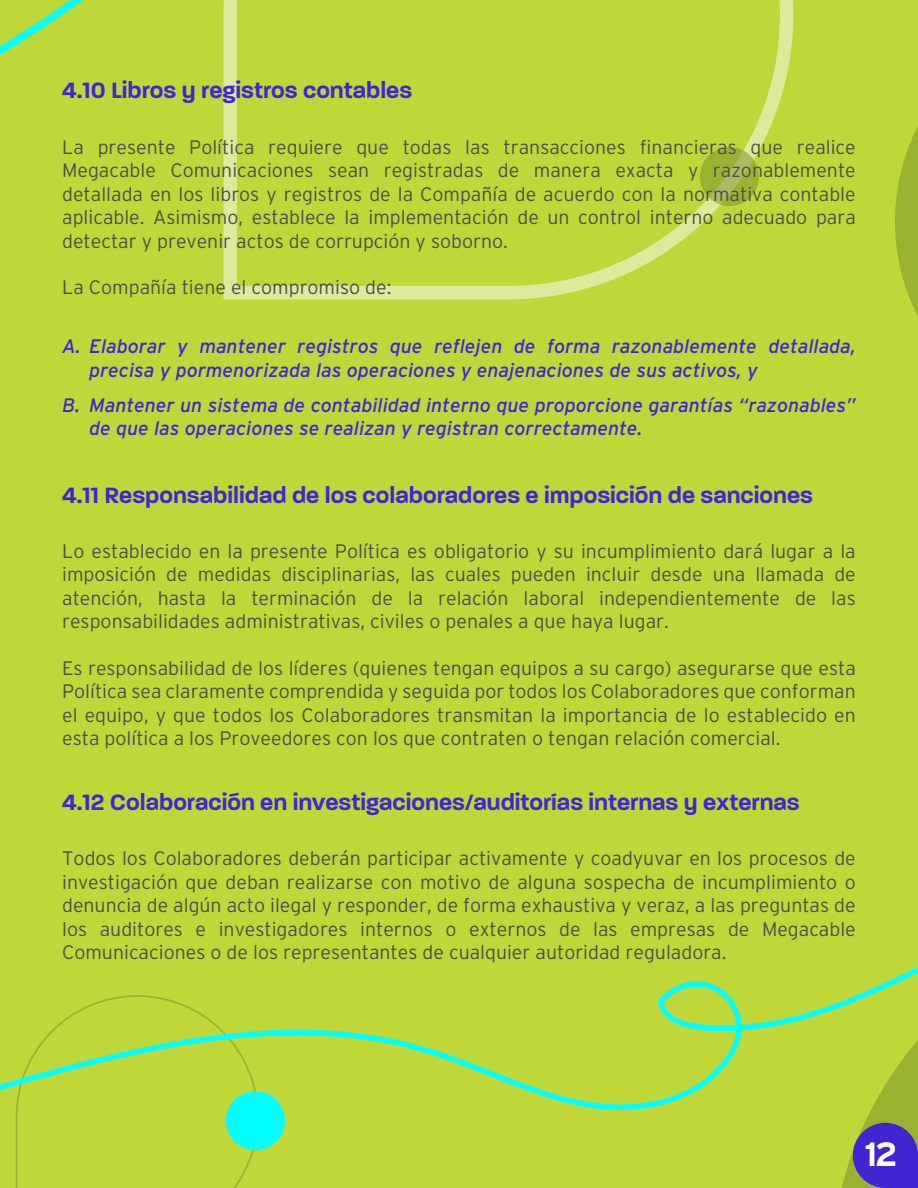
<style>
.page{position:relative;width:918px;height:1188px;background:#bfd739}
.page>*{position:absolute;margin:0;border:0;box-sizing:border-box;transform-origin:0 0}
.t1{font:700 33.6px "Interstate";color:#fff}
.t2{font:600 24px "Paralucent";color:#4224d3}
.t3{font:300 19.5px/23.4px "Interstate";color:#4d4d4d;text-align:justify}
.t4{font:italic 19.5px/23.4px "Interstate";color:#4224d3}
</style>
<div class="page">
<svg style="left:16px;top:1113px;width:243px;height:75px"></svg>
<svg style="left:895px;top:127px;width:23px;height:189px"></svg>
<svg style="left:223px;top:0;width:570px;height:299px"></svg>
<svg style="left:700px;top:147px;width:59px;height:59px;background:#9db540"></svg>
<div style="left:226px;top:1091px;width:59px;height:59px;background:#01ffff;border-radius:50%"></div>
<svg style="left:0;top:0;width:84px;height:55px"></svg>
<svg style="left:0;top:981px;width:830px;height:132px"></svg>
<svg style="left:830px;top:966px;width:88px;height:222px"></svg>
<p class="t2" style="left:62px;top:76px;width:352px">4.10 Libros y registros contables</p>
<p class="t3" style="left:62px;top:135px;width:795px">La presente Política requiere que todas las transacciones financieras que realice Megacable Comunicaciones sean registradas de manera exacta y razonablemente detallada en los libros y registros de la Compañía de acuerdo con la normativa contable aplicable. Asimismo, establece la implementación de un control interno adecuado para detectar y prevenir actos de corrupción y soborno.</p>
<p class="t3" style="left:62px;top:276px;width:331px">La Compañía tiene el compromiso de:</p>
<p class="t4" style="left:89px;top:335px;width:768px;text-indent:-27px">A. Elaborar y mantener registros que reflejen de forma razonablemente detallada, precisa y pormenorizada las operaciones y enajenaciones de sus activos, y</p>
<p class="t4" style="left:89px;top:393px;width:768px;text-indent:-27px">B. Mantener un sistema de contabilidad interno que proporcione garantías “razonables” de que las operaciones se realizan y registran correctamente.</p>
<p class="t2" style="left:62px;top:480px;width:752px">4.11 Responsabilidad de los colaboradores e imposición de sanciones</p>
<p class="t3" style="left:62px;top:539px;width:795px">Lo establecido en la presente Política es obligatorio y su incumplimiento dará lugar a la imposición de medidas disciplinarias, las cuales pueden incluir desde una llamada de atención, hasta la terminación de la relación laboral independientemente de las responsabilidades administrativas, civiles o penales a que haya lugar.</p>
<p class="t3" style="left:62px;top:656px;width:795px">Es responsabilidad de los líderes (quienes tengan equipos a su cargo) asegurarse que esta Política sea claramente comprendida y seguida por todos los Colaboradores que conforman el equipo, y que todos los Colaboradores transmitan la importancia de lo establecido en esta política a los Proveedores con los que contraten o tengan relación comercial.</p>
<p class="t2" style="left:62px;top:788px;width:739px">4.12 Colaboración en investigaciones/auditorías internas y externas</p>
<p class="t3" style="left:62px;top:847px;width:795px">Todos los Colaboradores deberán participar activamente y coadyuvar en los procesos de investigación que deban realizarse con motivo de alguna sospecha de incumplimiento o denuncia de algún acto ilegal y responder, de forma exhaustiva y veraz, a las preguntas de los auditores e investigadores internos o externos de las empresas de Megacable Comunicaciones o de los representantes de cualquier autoridad reguladora.</p>
<h1 class="t1" style="left:864px;top:1136px;width:35px">12</h1>
</div>
